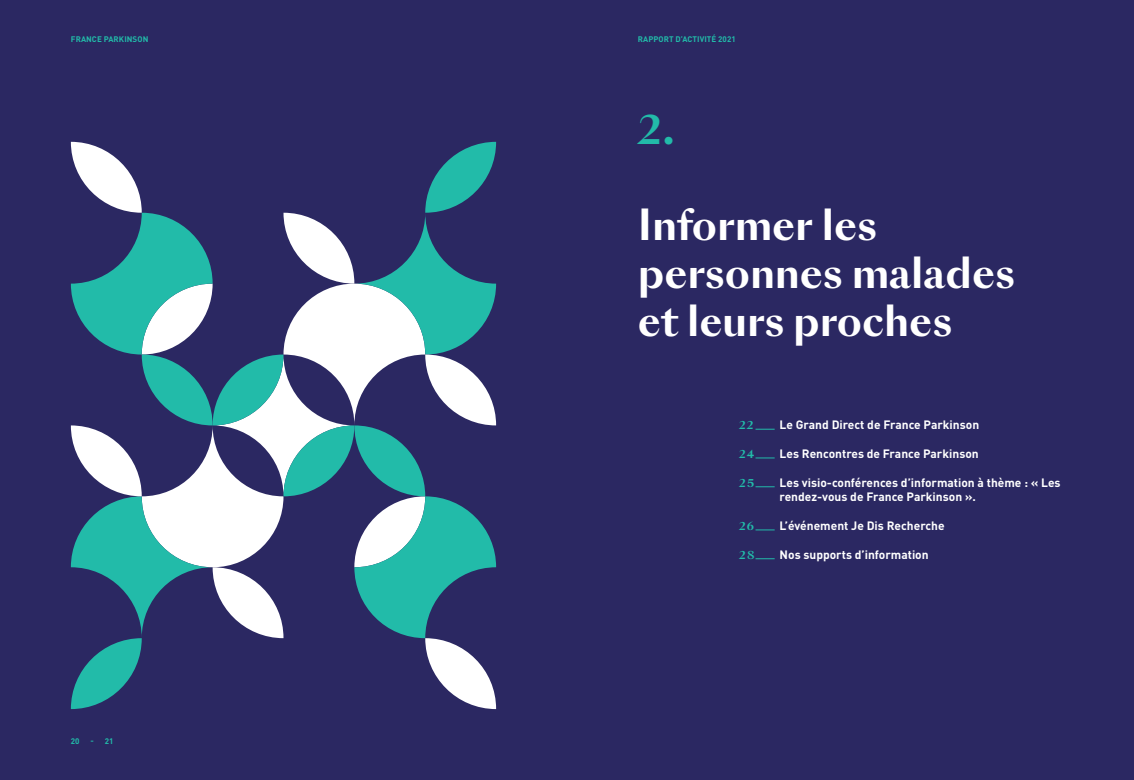
<style>
.page{position:relative;width:1134px;height:780px;background:#2b2862}
.page>*{position:absolute;margin:0;border:0;box-sizing:border-box;transform-origin:0 0}
.t1{font:700 40px/48px "Sang Bleu Sans";color:#fff}
.t2{font:700 40px "Sang Bleu Sans";color:#22bba9}
.t3{font:700 12px/14.4px "DIN Pro";color:#fff}
.t4{font:700 11px "Sang Bleu Sans";letter-spacing:.09em;color:#22bba9}
.t5{font:700 8px "DIN Pro";letter-spacing:.01em;color:#22bba9}
</style>
<div class="page">
<svg style="left:755px;top:429px;width:20px;height:1px"></svg>
<svg style="left:755px;top:457px;width:20px;height:1px"></svg>
<svg style="left:755px;top:558px;width:20px;height:1px"></svg>
<svg style="left:755px;top:529px;width:20px;height:1px"></svg>
<svg style="left:755px;top:486px;width:20px;height:1px"></svg>
<svg style="left:71px;top:142px;width:425px;height:567px"></svg>
<p class="t5" style="left:71px;top:33px;width:79px">FRANCE PARKINSON</p>
<p class="t5" style="left:638px;top:33px;width:99px">RAPPORT D’ACTIVITÉ 2021</p>
<p class="t2" style="left:638px;top:102px;width:38px">2.</p>
<p class="t1" style="left:638px;top:201px;width:379px">Informer les personnes malades et leurs proches</p>
<p class="t5" style="left:71px;top:735px;width:10px">20</p>
<p class="t5" style="left:90px;top:735px;width:24px">- 21</p>
<p class="t4" style="left:739px;top:418px;width:16px">22</p>
<p class="t4" style="left:739px;top:446px;width:17px">24</p>
<p class="t4" style="left:739px;top:475px;width:17px">25</p>
<p class="t4" style="left:739px;top:518px;width:16px">26</p>
<p class="t4" style="left:739px;top:547px;width:17px">28</p>
<p class="t3" style="left:780px;top:417px;width:201px">Le Grand Direct de France Parkinson</p>
<p class="t3" style="left:780px;top:446px;width:201px">Les Rencontres de France Parkinson</p>
<p class="t3" style="left:780px;top:475px;width:282px">Les visio-conférences d’information à thème : « Les rendez-vous de France Parkinson ».</p>
<p class="t3" style="left:780px;top:518px;width:166px">L’événement Je Dis Recherche</p>
<p class="t3" style="left:780px;top:547px;width:151px">Nos supports d’information</p>
</div>
